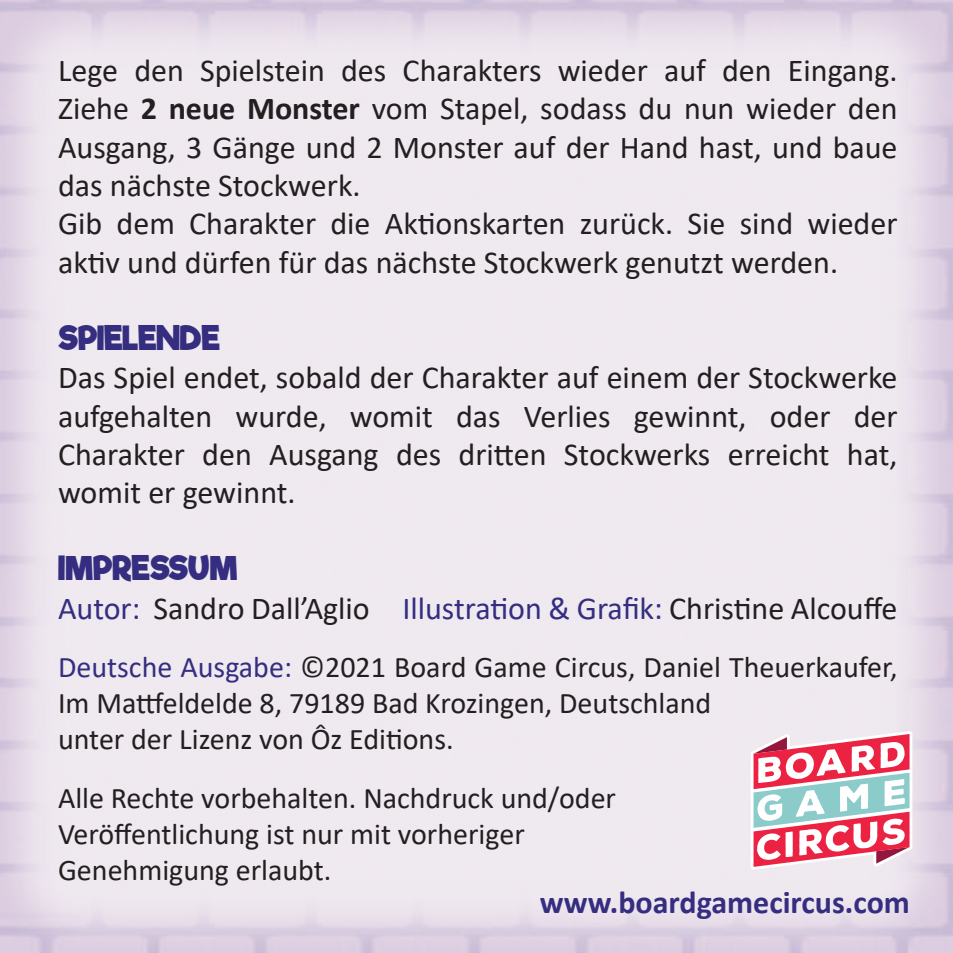
<style>
.page{position:relative;width:953px;height:953px;background:#fff}
.page>*{position:absolute;margin:0;border:0;box-sizing:border-box;transform-origin:0 0}
.t1{font:32px/38.4px "Calibri";color:#231f20}
.t2{font:700 32px "Calibri";color:#352e80}
.t3{font:700 32px "Riffic Free";color:#352e80}
.t4{font:30px/36px "Calibri";color:#231f20}
.s1{font-weight:700}
.s2{color:#352e80}
</style>
<div class="page">
<svg style="left:750px;top:731px;width:162px;height:138px"></svg>
<p class="t1" style="left:58px;top:50px;width:841px">Lege den Spielstein des Charakters wieder auf den Eingang.<br>Ziehe <span class="s1">2 neue Monster</span> vom Stapel, sodass du nun wieder den Ausgang, 3 Gänge und 2 Monster auf der Hand hast, und baue das nächste Stockwerk.<br>Gib dem Charakter die Aktionskarten zurück. Sie sind wieder aktiv und dürfen für das nächste Stockwerk genutzt werden.</p>
<p class="t3" style="left:58px;top:318px;width:163px">SPIELENDE</p>
<p class="t1" style="left:58px;top:357px;width:841px;text-align:justify">Das Spiel endet, sobald der Charakter auf einem der Stockwerke aufgehalten wurde, womit das Verlies gewinnt, oder der Charakter den Ausgang des dritten Stockwerks erreicht hat, womit er gewinnt.</p>
<p class="t3" style="left:58px;top:549px;width:181px">IMPRESSUM</p>
<p class="t1" style="left:58px;top:588px;width:841px"><span class="s2">Autor:</span> Sandro Dall’Aglio <span class="s2">Illustration &amp; Grafik:</span> Christine Alcouffe</p>
<p class="t4" style="left:58px;top:648px;width:841px"><span class="s2">Deutsche Ausgabe:</span> ©2021 Board Game Circus, Daniel Theuerkaufer,<br>Im Mattfeldelde 8, 79189 Bad Krozingen, Deutschland<br>unter der Lizenz von Ôz Editions.</p>
<p class="t4" style="left:58px;top:779px;width:559px">Alle Rechte vorbehalten. Nachdruck und/oder<br>Veröffentlichung ist nur mit vorheriger<br>Genehmigung erlaubt.</p>
<p class="t2" style="left:539px;top:880px;width:371px">www.boardgamecircus.com</p>
</div>
